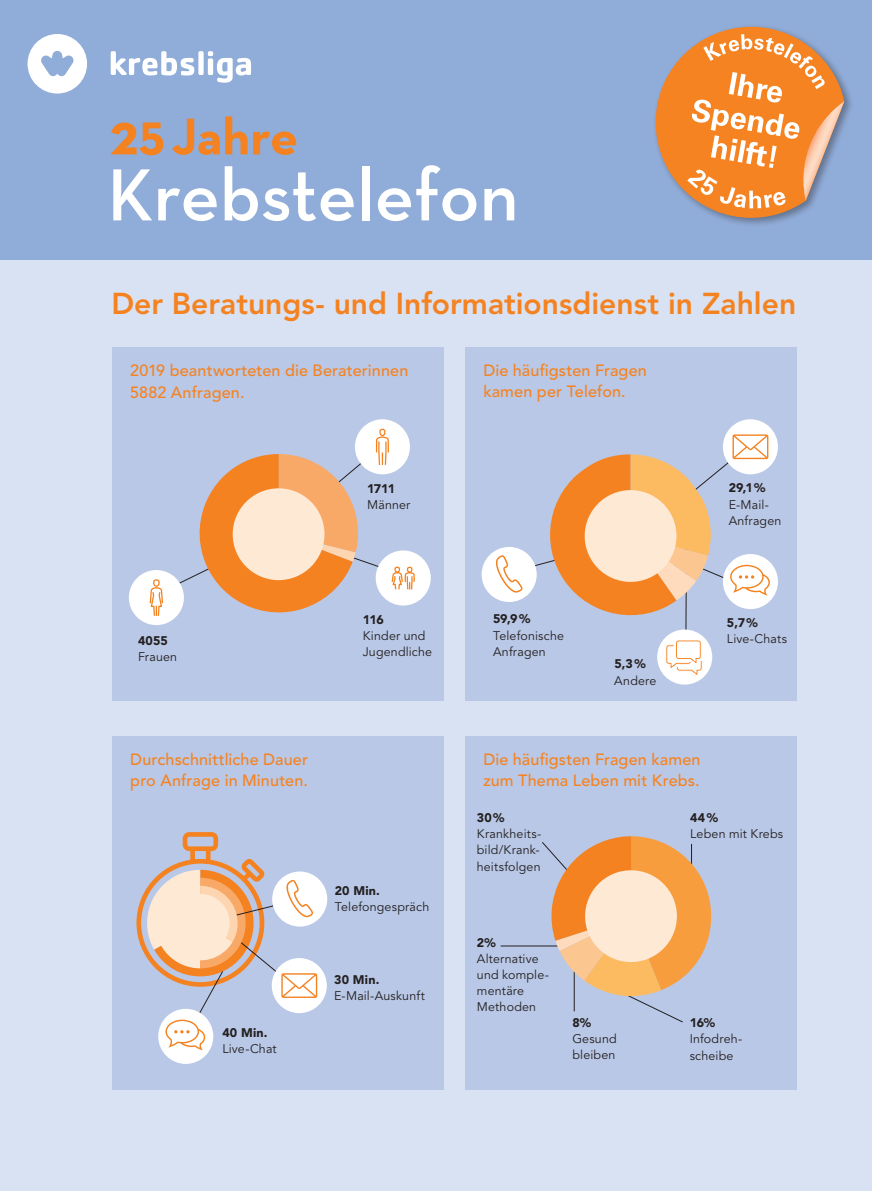
<style>
.page{position:relative;width:872px;height:1191px;background:#fff}
.page>*{position:absolute;margin:0;border:0;box-sizing:border-box;transform-origin:0 0}
.t1{font:600 75px "Neutraface Text";letter-spacing:-.005em;color:#fff}
.t2{font:700 52.5px "Neutraface Text";letter-spacing:-.01em;color:#f58220}
.t3{font:800 30px "Avenir LT Std";color:#f58220}
.t4{font:500 16.2px/21.1px "Avenir LT Std";letter-spacing:.01em;color:#f58220}
.t5{font:12.45px/16.2px "Avenir LT Std";letter-spacing:.015em;color:#231f20}
.t6{font:900 12.45px "Avenir LT Std";letter-spacing:.015em;color:#231f20}
.s1{font-size:60px}
</style>
<div class="page">
<div style="left:0;top:238px;width:872px;height:953px;background:#d9e2f2"></div>
<div style="left:112px;top:347px;width:331px;height:353px;background:#b9c8e6"></div>
<div style="left:112px;top:736px;width:331px;height:353px;background:#b9c8e6"></div>
<div style="left:465px;top:736px;width:331px;height:353px;background:#b9c8e6"></div>
<div style="left:465px;top:347px;width:331px;height:353px;background:#b9c8e6"></div>
<div style="left:129px;top:570px;width:55px;height:55px;background:#fff;border-radius:50%"></div>
<div style="left:376px;top:550px;width:55px;height:55px;background:#fff;border-radius:50%"></div>
<svg style="left:149px;top:259px;width:266px;height:358px"></svg>
<div style="left:158px;top:1008px;width:55px;height:56px;background:#fff;border-radius:50%"></div>
<div style="left:272px;top:958px;width:55px;height:55px;background:#fff;border-radius:50%"></div>
<div style="left:272px;top:871px;width:55px;height:55px;background:#fff;border-radius:50%"></div>
<svg style="left:136px;top:832px;width:181px;height:218px"></svg>
<div style="left:481px;top:547px;width:55px;height:55px;background:#fff;border-radius:50%"></div>
<div style="left:723px;top:554px;width:55px;height:55px;background:#fff;border-radius:50%"></div>
<div style="left:723px;top:419px;width:55px;height:55px;background:#fff;border-radius:50%"></div>
<div style="left:233px;top:488px;width:91px;height:92px;background:#fee9d5;border-radius:50%"></div>
<hr style="left:500px;top:945px;width:61px;height:1px;background:#231f20">
<div style="left:0;top:0;width:872px;height:259px;background:#90acd8"></div>
<svg style="left:28px;top:34px;width:59px;height:60px"></svg>
<svg style="left:111px;top:51px;width:83px;height:24px"></svg>
<div style="left:198px;top:51px;width:6px;height:24px;background:#fff;border-radius:2px"></div>
<svg style="left:208px;top:51px;width:43px;height:32px"></svg>
<div style="left:652px;top:24px;width:202px;height:204px;background:#231f20;opacity:.4"></div>
<svg style="left:655px;top:27px;width:189px;height:191px"></svg>
<svg style="left:541px;top:836px;width:170px;height:187px"></svg>
<div style="left:585px;top:870px;width:92px;height:92px;background:#fee9d5;border-radius:50%"></div>
<div style="left:657px;top:629px;width:55px;height:55px;background:#fff;border-radius:50%"></div>
<svg style="left:495px;top:434px;width:275px;height:243px"></svg>
<h2 class="t2" style="left:110px;top:103px;width:190px"><span class="s1">2</span>5 Jahre</h2>
<h1 class="t1" style="left:107px;top:148px;width:413px">Krebstelefon</h1>
<h3 class="t3" style="left:111px;top:285px;width:686px">Der Beratungs- und Informationsdienst in Zahlen</h3>
<h3 class="t4" style="left:130px;top:360px;width:279px">2019 beantworteten die Beraterinnen<br>5882 Anfragen.</h3>
<p class="t6" style="left:367px;top:481px;width:30px">1711</p>
<p class="t5" style="left:367px;top:497px;width:45px">Männer</p>
<p class="t6" style="left:138px;top:632px;width:31px">4055</p>
<p class="t5" style="left:138px;top:648px;width:41px">Frauen</p>
<h3 class="t4" style="left:130px;top:749px;width:179px">Durchschnittliche Dauer pro Anfrage in Minuten.</h3>
<p class="t6" style="left:363px;top:612px;width:22px">116</p>
<p class="t5" style="left:363px;top:628px;width:71px">Kinder und<br>Jugendliche</p>
<p class="t6" style="left:222px;top:1025px;width:47px">40 Min.</p>
<p class="t5" style="left:222px;top:1041px;width:56px">Live-Chat</p>
<p class="t6" style="left:335px;top:883px;width:47px">20 Min.</p>
<p class="t5" style="left:335px;top:899px;width:96px">Telefongespräch</p>
<p class="t6" style="left:334px;top:971px;width:47px">30 Min.</p>
<p class="t5" style="left:334px;top:987px;width:92px">E-Mail-Auskunft</p>
<h3 class="t4" style="left:483px;top:360px;width:165px">Die häufigsten Fragen kamen per Telefon.</h3>
<p class="t6" style="left:728px;top:480px;width:38px">29,1%</p>
<p class="t5" style="left:728px;top:496px;width:54px">E-Mail-<br>Anfragen</p>
<p class="t6" style="left:493px;top:611px;width:39px">59,9 %</p>
<p class="t5" style="left:493px;top:627px;width:72px">Telefonische<br>Anfragen</p>
<p class="t6" style="left:614px;top:656px;width:33px">5,3%</p>
<p class="t5" style="left:614px;top:672px;width:44px">Andere</p>
<h3 class="t4" style="left:483px;top:749px;width:219px">Die häufigsten Fragen kamen zum Thema Leben mit Krebs.</h3>
<p class="t6" style="left:727px;top:614px;width:32px">5,7%</p>
<p class="t5" style="left:727px;top:630px;width:62px">Live-Chats</p>
<p class="t6" style="left:477px;top:810px;width:29px">30%</p>
<p class="t5" style="left:477px;top:826px;width:66px;text-align:justify">Krankheits&shy;bild/Krank&shy;heitsfolgen</p>
<p class="t6" style="left:477px;top:935px;width:20px">2%</p>
<p class="t5" style="left:477px;top:951px;width:73px">Alternative und komple&shy;mentäre<br>Methoden</p>
<p class="t6" style="left:572px;top:1014px;width:20px">8%</p>
<p class="t5" style="left:572px;top:1030px;width:46px">Gesund bleiben</p>
<p class="t6" style="left:690px;top:810px;width:29px">44%</p>
<p class="t5" style="left:690px;top:826px;width:95px">Leben mit Krebs</p>
<p class="t6" style="left:689px;top:1015px;width:27px">16%</p>
<p class="t5" style="left:689px;top:1031px;width:54px">Infodreh&shy;scheibe</p>
</div>
